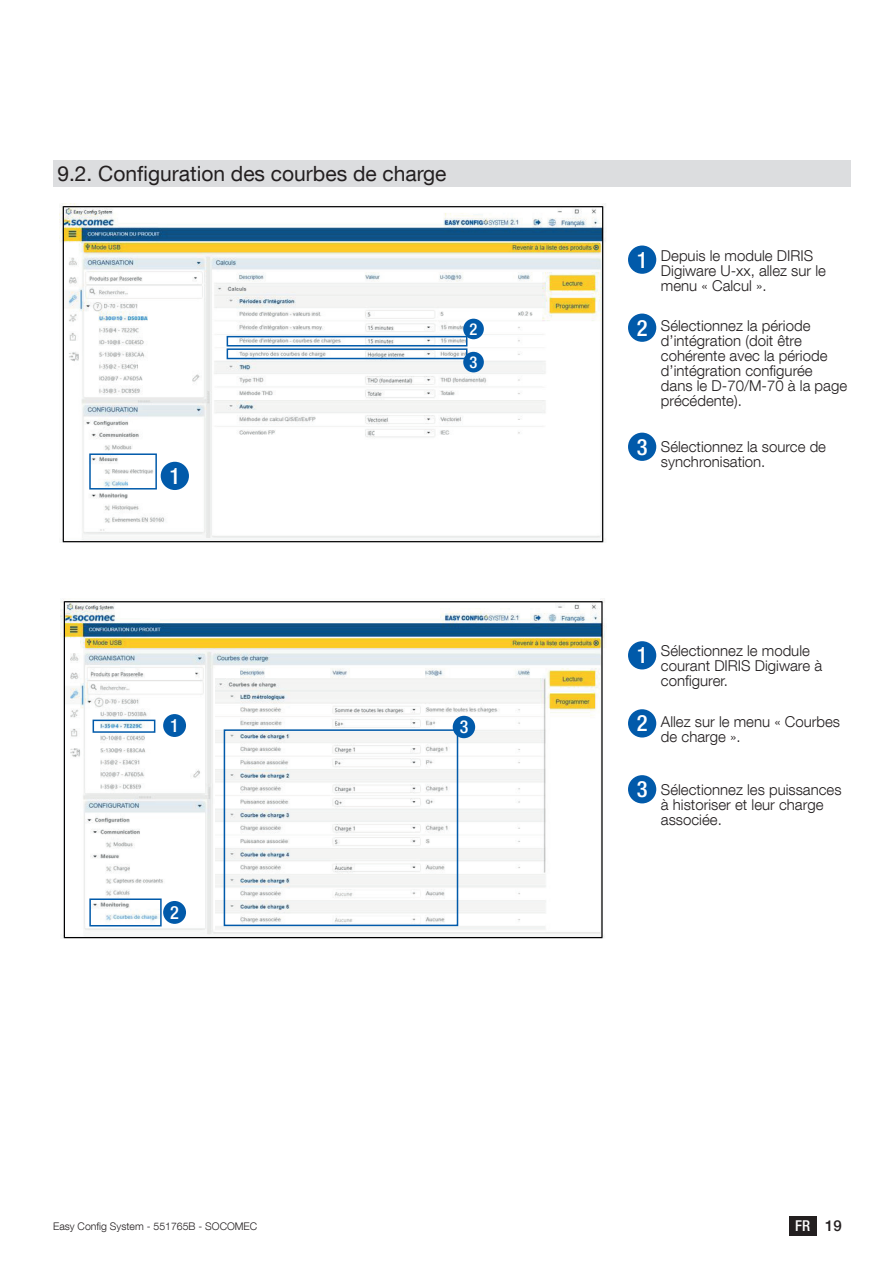
<style>
.page{position:relative;width:893px;height:1263px;background:#fff}
.page>*{position:absolute;margin:0;border:0;box-sizing:border-box;transform-origin:0 0}
.t1{font:500 condensed 22.5px "Helvetica Neue LT Com";color:#fff}
.t2{font:21px "Helvetica Neue LT Com";color:#231f20}
.t3{font:500 condensed 18.15px "Helvetica Neue LT Com";color:#fff}
.t4{font:500 condensed 17.85px "Helvetica Neue LT Com";color:#fff}
.t5{font:500 condensed 16.35px/33.2px "Helvetica Neue LT Com";color:#fff}
.t6{font:300 15px/15px "Helvetica Neue LT Com";color:#231f20}
.t7{font:500 condensed 15px "Helvetica Neue LT Com";color:#fff}
.t8{font:300 10.5px "Helvetica Neue LT Com";color:#231f20}
.s1{font-stretch:normal;color:#231f20}
</style>
<div class="page">
<div style="left:789px;top:1216px;width:27px;height:19px;background:#231f20"></div>
<div style="left:53px;top:161px;width:797px;height:26px;background:#dcdddf"></div>
<img style="left:60px;top:203px;width:546px;height:340px">
<div style="left:89px;top:453px;width:68px;height:36px;border:2px solid #015aaa"></div>
<div style="left:227px;top:336px;width:240px;height:10px;border:2px solid #015aaa"></div>
<div style="left:227px;top:348px;width:240px;height:11px;border:2px solid #015aaa"></div>
<div style="left:161px;top:462px;width:28px;height:28px;background:#015aaa;border-radius:50%"></div>
<div style="left:628px;top:245px;width:28px;height:29px;background:#015aaa;border-radius:50%"></div>
<div style="left:628px;top:314px;width:28px;height:28px;background:#015aaa;border-radius:50%"></div>
<div style="left:628px;top:433px;width:28px;height:28px;background:#015aaa;border-radius:50%"></div>
<div style="left:463px;top:319px;width:21px;height:20px;background:#015aaa;border-radius:50%"></div>
<div style="left:463px;top:352px;width:21px;height:20px;background:#015aaa;border-radius:50%"></div>
<img style="left:60px;top:599px;width:545px;height:340px">
<div style="left:93px;top:720px;width:62px;height:13px;border:2px solid #015aaa"></div>
<div style="left:89px;top:898px;width:73px;height:28px;border:2px solid #015aaa"></div>
<div style="left:224px;top:729px;width:234px;height:197px;border:2px solid #015aaa"></div>
<div style="left:163px;top:714px;width:23px;height:23px;background:#015aaa;border-radius:50%"></div>
<div style="left:163px;top:901px;width:23px;height:23px;background:#015aaa;border-radius:50%"></div>
<div style="left:628px;top:641px;width:28px;height:28px;background:#015aaa;border-radius:50%"></div>
<div style="left:628px;top:709px;width:28px;height:28px;background:#015aaa;border-radius:50%"></div>
<div style="left:628px;top:775px;width:28px;height:28px;background:#015aaa;border-radius:50%"></div>
<div style="left:453px;top:716px;width:22px;height:22px;background:#015aaa;border-radius:50%"></div>
<h2 class="t2" style="left:57px;top:160px;width:391px">9.2. Configuration des courbes de charge</h2>
<h1 class="t1" style="left:169px;top:462px;width:12px">1</h1>
<p class="t5" style="left:470px;top:312px;width:9px">2<br>3</p>
<p class="t3" style="left:170px;top:715px;width:10px">1</p>
<p class="t3" style="left:170px;top:902px;width:10px">2</p>
<p class="t4" style="left:460px;top:716px;width:10px">3</p>
<h1 class="t1" style="left:637px;top:246px;width:12px">1</h1>
<h1 class="t1" style="left:637px;top:314px;width:12px">2</h1>
<h1 class="t1" style="left:637px;top:433px;width:12px">3</h1>
<p class="t6" style="left:661px;top:248px;width:167px">Depuis le module DIRIS<br>Digiware U-xx, allez sur le menu « Calcul ».</p>
<p class="t6" style="left:661px;top:318px;width:188px">Sélectionnez la période d’intégration (doit être cohérente avec la période d’intégration configurée dans le D-70/M-70 à la page précédente).</p>
<p class="t6" style="left:661px;top:439px;width:167px">Sélectionnez la source de synchronisation.</p>
<h1 class="t1" style="left:637px;top:642px;width:12px">1</h1>
<h1 class="t1" style="left:637px;top:710px;width:12px">2</h1>
<h1 class="t1" style="left:637px;top:776px;width:12px">3</h1>
<p class="t6" style="left:661px;top:643px;width:163px">Sélectionnez le module courant DIRIS Digiware à configurer.</p>
<p class="t6" style="left:661px;top:713px;width:181px">Allez sur le menu « Courbes de charge ».</p>
<p class="t6" style="left:661px;top:781px;width:182px">Sélectionnez les puissances à historiser et leur charge associée.</p>
<p class="t8" style="left:53px;top:1219px;width:206px">Easy Config System - 551765B - SOCOMEC</p>
<p class="t7" style="left:795px;top:1217px;width:48px">FR <span class="s1">19</span></p>
</div>
